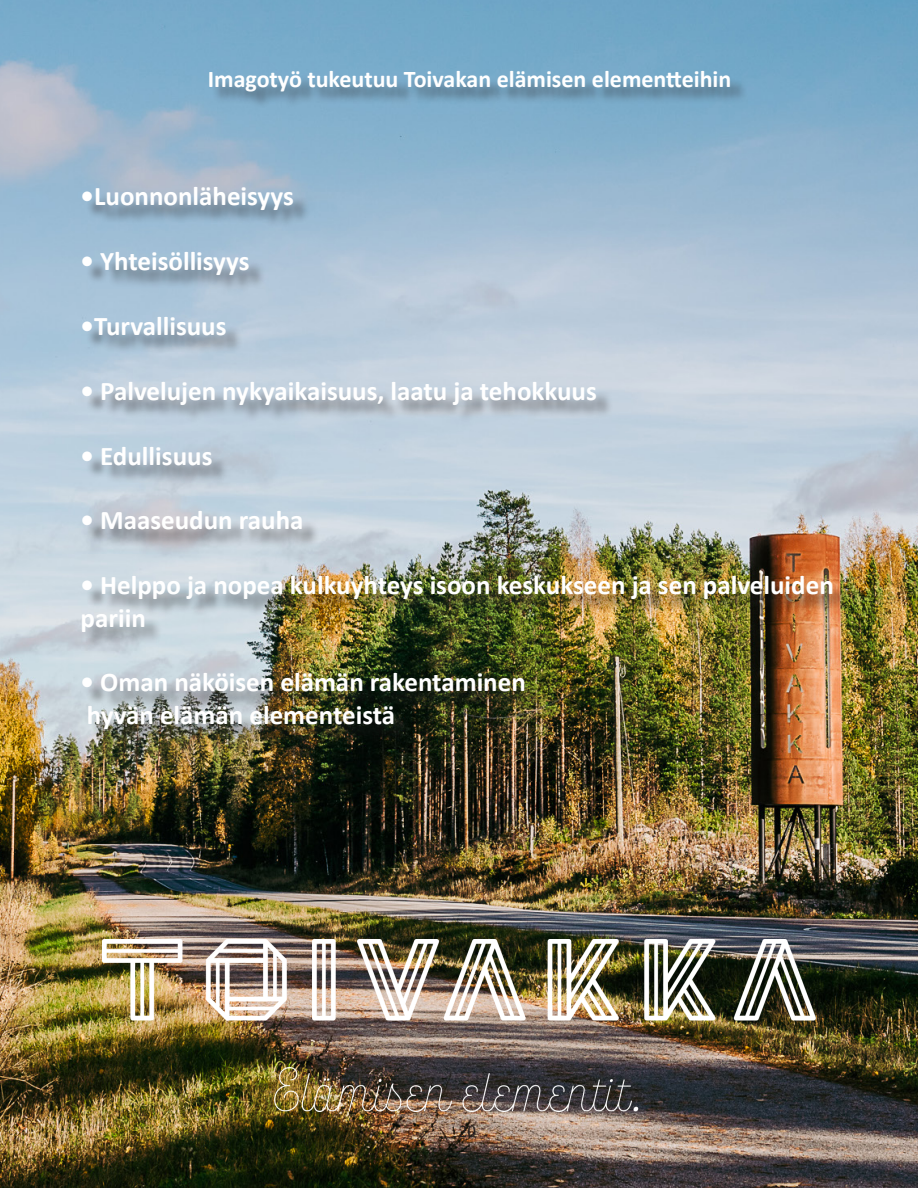
<style>
.page{position:relative;width:918px;height:1188px;background:#fff}
.page>*{position:absolute;margin:0;border:0;box-sizing:border-box;transform-origin:0 0}
.t1{font:700 27px "Calibri";color:#fff}
.t2{font:700 24px "Calibri";color:#fff}
.t3{font:18px "Minion Pro";color:#231f20}
</style>
<div class="page">
<img style="left:0;top:0;width:918px;height:1188px">
<div style="left:85px;top:73px;width:766px;height:674px;background:#231f20;opacity:.5"></div>
<img style="left:102px;top:940px;width:714px;height:171px">
<p class="t2" style="left:208px;top:62px;width:525px">Imagotyö tukeutuu Toivakan elämisen elementteihin</p>
<p class="t1" style="left:81px;top:177px;width:215px">•Luonnonläheisyys</p>
<p class="t1" style="left:81px;top:242px;width:170px">• Yhteisöllisyys</p>
<p class="t1" style="left:81px;top:307px;width:147px">•Turvallisuus</p>
<p class="t1" style="left:81px;top:372px;width:518px">• Palvelujen nykyaikaisuus, laatu ja tehokkuus</p>
<p class="t1" style="left:81px;top:436px;width:133px">• Edullisuus</p>
<p class="t1" style="left:81px;top:501px;width:224px">• Maaseudun rauha</p>
<p class="t1" style="left:81px;top:566px;width:755px">• Helppo ja nopea kulkuyhteys isoon keskukseen ja sen palveluiden</p>
<p class="t1" style="left:81px;top:598px;width:67px">pariin</p>
<p class="t1" style="left:81px;top:663px;width:447px">• Oman näköisen elämän rakentaminen</p>
<p class="t1" style="left:87px;top:696px;width:310px">hyvän elämän elementeistä</p>
<p class="t3" style="left:459px;top:1120px;width:19px">20</p>
</div>
